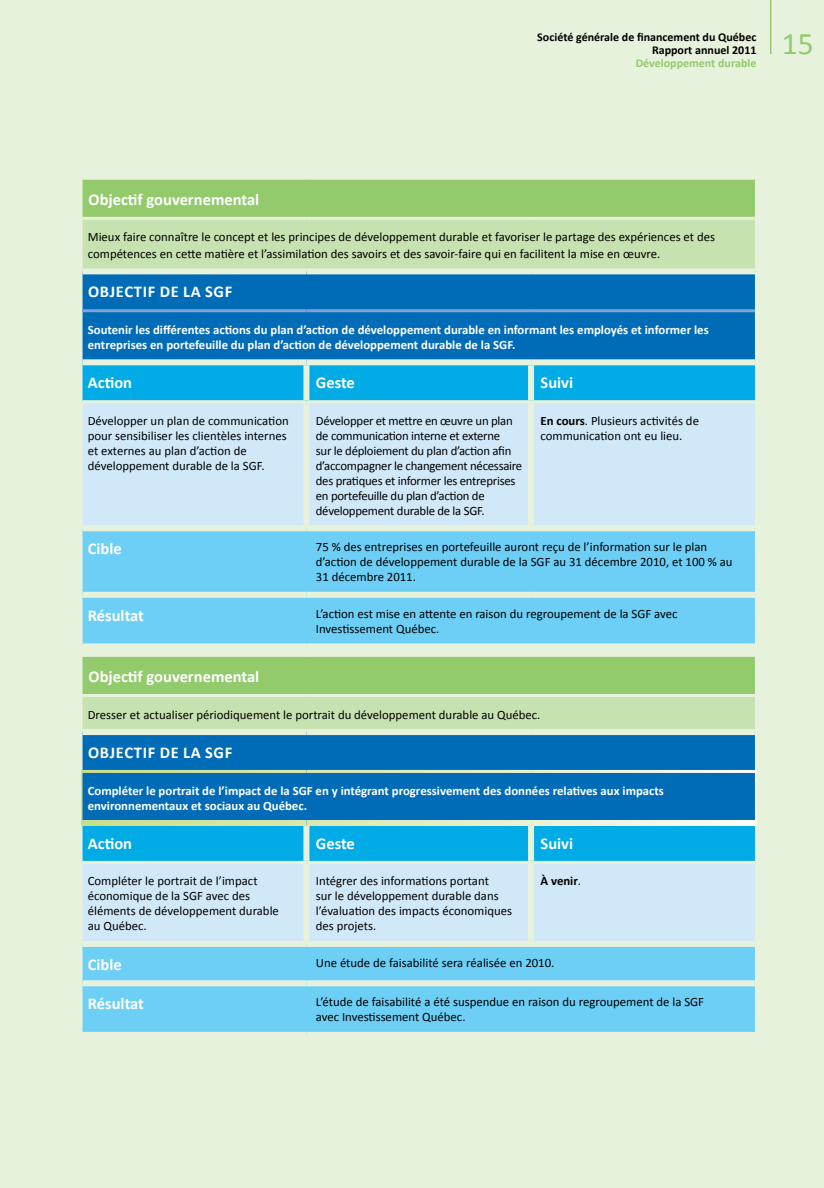
<style>
.page{position:relative;width:824px;height:1188px;background:#e7f2dd}
.page>*{position:absolute;margin:0;border:0;box-sizing:border-box;transform-origin:0 0}
.t1{font:31.5px "Calibri";color:#93cb6c}
.t2{font:700 16.5px "Calibri";color:#fff}
.t3{font:12.75px/15px "Calibri";color:#000}
.t4{font:700 12.75px/15px "Calibri";color:#fff}
.t5{font:12.75px/15px "Calibri";letter-spacing:-.02em;color:#000}
.t6{font:700 12.75px "Calibri";color:#000}
.t7{font:700 12px/12.8px "Calibri";color:#000;text-align:right}
.t8{font:700 12px "Calibri";color:#93cb6c}
.s1{font-weight:700}
.s2{font-weight:400}
</style>
<div class="page">
<hr style="left:770px;top:0;width:1px;height:54px;background:#93cb6c">
<div style="left:82px;top:179px;width:673px;height:39px;background:#93cb6c"></div>
<div style="left:82px;top:218px;width:673px;height:53px;background:#c7e2b1"></div>
<div style="left:82px;top:274px;width:672px;height:85px;background:#006cb7"></div>
<div style="left:82px;top:365px;width:672px;height:35px;background:#00abe6"></div>
<div style="left:82px;top:403px;width:672px;height:122px;background:#d1e8f8"></div>
<div style="left:82px;top:531px;width:672px;height:112px;background:#6dcff6"></div>
<hr style="left:81px;top:178px;width:225px;height:2px;background:#e7f2dd">
<hr style="left:306px;top:178px;width:225px;height:2px;background:#e7f2dd">
<hr style="left:531px;top:178px;width:225px;height:2px;background:#e7f2dd">
<hr style="left:754px;top:180px;width:2px;height:38px;background:#e7f2dd">
<hr style="left:754px;top:218px;width:2px;height:53px;background:#e7f2dd">
<hr style="left:82px;top:217px;width:224px;height:3px;background:#e7f2dd">
<hr style="left:306px;top:217px;width:225px;height:3px;background:#e7f2dd">
<hr style="left:531px;top:217px;width:224px;height:3px;background:#e7f2dd">
<div style="left:82px;top:268px;width:224px;height:6px;background:#e7f2dd"></div>
<div style="left:306px;top:268px;width:225px;height:6px;background:#e7f2dd"></div>
<div style="left:531px;top:268px;width:224px;height:6px;background:#e7f2dd"></div>
<div style="left:303px;top:365px;width:6px;height:35px;background:#e7f2dd"></div>
<div style="left:528px;top:365px;width:6px;height:35px;background:#e7f2dd"></div>
<div style="left:303px;top:403px;width:6px;height:122px;background:#e7f2dd"></div>
<div style="left:528px;top:403px;width:6px;height:122px;background:#e7f2dd"></div>
<div style="left:82px;top:592px;width:224px;height:6px;background:#e7f2dd"></div>
<div style="left:306px;top:592px;width:225px;height:6px;background:#e7f2dd"></div>
<div style="left:531px;top:592px;width:224px;height:6px;background:#e7f2dd"></div>
<hr style="left:82px;top:309px;width:224px;height:3px;background:#7fa3d6">
<hr style="left:306px;top:309px;width:225px;height:3px;background:#7fa3d6">
<hr style="left:531px;top:309px;width:224px;height:3px;background:#7fa3d6">
<div style="left:82px;top:656px;width:673px;height:40px;background:#93cb6c"></div>
<div style="left:82px;top:696px;width:673px;height:36px;background:#c7e2b1"></div>
<div style="left:82px;top:735px;width:672px;height:85px;background:#006cb7"></div>
<div style="left:82px;top:826px;width:672px;height:35px;background:#00abe6"></div>
<div style="left:82px;top:864px;width:672px;height:77px;background:#d1e8f8"></div>
<div style="left:82px;top:947px;width:672px;height:85px;background:#6dcff6"></div>
<hr style="left:81px;top:655px;width:225px;height:2px;background:#e7f2dd">
<hr style="left:306px;top:655px;width:225px;height:2px;background:#e7f2dd">
<hr style="left:531px;top:655px;width:225px;height:2px;background:#e7f2dd">
<hr style="left:754px;top:657px;width:2px;height:39px;background:#e7f2dd">
<hr style="left:754px;top:696px;width:2px;height:36px;background:#e7f2dd">
<hr style="left:82px;top:694px;width:224px;height:3px;background:#e7f2dd">
<hr style="left:306px;top:694px;width:225px;height:3px;background:#e7f2dd">
<hr style="left:531px;top:694px;width:224px;height:3px;background:#e7f2dd">
<div style="left:82px;top:729px;width:224px;height:6px;background:#e7f2dd"></div>
<div style="left:306px;top:729px;width:225px;height:6px;background:#e7f2dd"></div>
<div style="left:531px;top:729px;width:224px;height:6px;background:#e7f2dd"></div>
<div style="left:303px;top:826px;width:6px;height:35px;background:#e7f2dd"></div>
<div style="left:528px;top:826px;width:6px;height:35px;background:#e7f2dd"></div>
<div style="left:303px;top:864px;width:6px;height:77px;background:#e7f2dd"></div>
<div style="left:528px;top:864px;width:6px;height:77px;background:#e7f2dd"></div>
<div style="left:82px;top:980px;width:224px;height:6px;background:#e7f2dd"></div>
<div style="left:306px;top:980px;width:225px;height:6px;background:#e7f2dd"></div>
<div style="left:531px;top:980px;width:224px;height:6px;background:#e7f2dd"></div>
<hr style="left:81px;top:770px;width:225px;height:3px;background:#fff">
<hr style="left:306px;top:770px;width:225px;height:3px;background:#fff">
<hr style="left:531px;top:770px;width:225px;height:3px;background:#fff">
<hr style="left:81px;top:773px;width:1px;height:47px;background:#fff">
<hr style="left:754px;top:773px;width:2px;height:47px;background:#fff">
<svg style="left:81px;top:820px;width:225px;height:6px"></svg>
<svg style="left:306px;top:820px;width:221px;height:6px"></svg>
<svg style="left:531px;top:820px;width:225px;height:6px"></svg>
<p class="t7" style="left:537px;top:30px;width:221px">Société générale de financement du Québec<br>Rapport annuel 2011</p>
<h1 class="t1" style="left:781px;top:24px;width:33px">15</h1>
<p class="t8" style="left:635px;top:56px;width:122px">Développement durable</p>
<p class="t2" style="left:88px;top:189px;width:172px">Objectif gouvernemental</p>
<p class="t3" style="left:88px;top:228px;width:628px;line-height:16.5px">Mieux faire connaître le concept et les principes de développement durable et favoriser le partage des expériences et des compétences en cette matière et l’assimilation des savoirs et des savoir-faire qui en facilitent la mise en œuvre.</p>
<p class="t2" style="left:88px;top:282px;width:21px">Objectif</p>
<p class="t2" style="left:160px;top:282px;width:74px">de la SGF</p>
<p class="t4" style="left:88px;top:321px;width:622px">Soutenir les différentes actions du plan d’action de développement durable en informant les employés et informer les entreprises en portefeuille du plan d’action de développement durable de la SGF.</p>
<p class="t2" style="left:88px;top:372px;width:46px">Action</p>
<p class="t2" style="left:316px;top:372px;width:41px">Geste</p>
<p class="t2" style="left:540px;top:372px;width:34px">Suivi</p>
<p class="t3" style="left:88px;top:412px;width:202px">Développer un plan de communication pour sensibiliser les clientèles internes et externes au plan d’action de développement durable de la SGF.</p>
<p class="t5" style="left:316px;top:412px;width:208px">Développer et mettre en œuvre un plan de communication interne et externe<br>sur le déploiement du plan d’action afin d’accompagner le changement nécessaire des pratiques et informer les entreprises en portefeuille du plan d’action de développement durable de la SGF.</p>
<p class="t3" style="left:540px;top:412px;width:160px"><span class="s1">En cours</span>. Plusieurs activités de communication ont eu lieu.</p>
<p class="t2" style="left:88px;top:538px;width:36px">Cible</p>
<p class="t3" style="left:316px;top:539px;width:418px">75 % des entreprises en portefeuille auront reçu de l’information sur le plan d’action de développement durable de la SGF au 31 décembre 2010, et 100 % au<br>31 décembre 2011.</p>
<p class="t2" style="left:88px;top:605px;width:58px">Résultat</p>
<p class="t3" style="left:316px;top:606px;width:363px">L’action est mise en attente en raison du regroupement de la SGF avec<br>Investissement Québec.</p>
<p class="t2" style="left:88px;top:666px;width:172px">Objectif gouvernemental</p>
<p class="t3" style="left:88px;top:706px;width:454px">Dresser et actualiser périodiquement le portrait du développement durable au Québec.</p>
<p class="t2" style="left:88px;top:742px;width:21px">Objectif</p>
<p class="t2" style="left:160px;top:742px;width:74px">de la SGF</p>
<p class="t4" style="left:88px;top:782px;width:577px">Compléter le portrait de l’impact de la SGF en y intégrant progressivement des données relatives aux impacts environnementaux et sociaux au Québec.</p>
<p class="t2" style="left:88px;top:833px;width:46px">Action</p>
<p class="t2" style="left:316px;top:833px;width:41px">Geste</p>
<p class="t2" style="left:540px;top:833px;width:34px">Suivi</p>
<p class="t3" style="left:88px;top:873px;width:193px">Compléter le portrait de l’impact économique de la SGF avec des éléments de développement durable au Québec.</p>
<p class="t3" style="left:316px;top:873px;width:198px">Intégrer des informations portant<br>sur le développement durable dans l’évaluation des impacts économiques des projets.</p>
<p class="t6" style="left:540px;top:873px;width:42px">À venir<span class="s2">.</span></p>
<p class="t2" style="left:88px;top:954px;width:36px">Cible</p>
<p class="t3" style="left:316px;top:955px;width:240px">Une étude de faisabilité sera réalisée en 2010.</p>
<p class="t2" style="left:88px;top:993px;width:58px">Résultat</p>
<p class="t3" style="left:316px;top:994px;width:389px">L’étude de faisabilité a été suspendue en raison du regroupement de la SGF avec Investissement Québec.</p>
</div>
